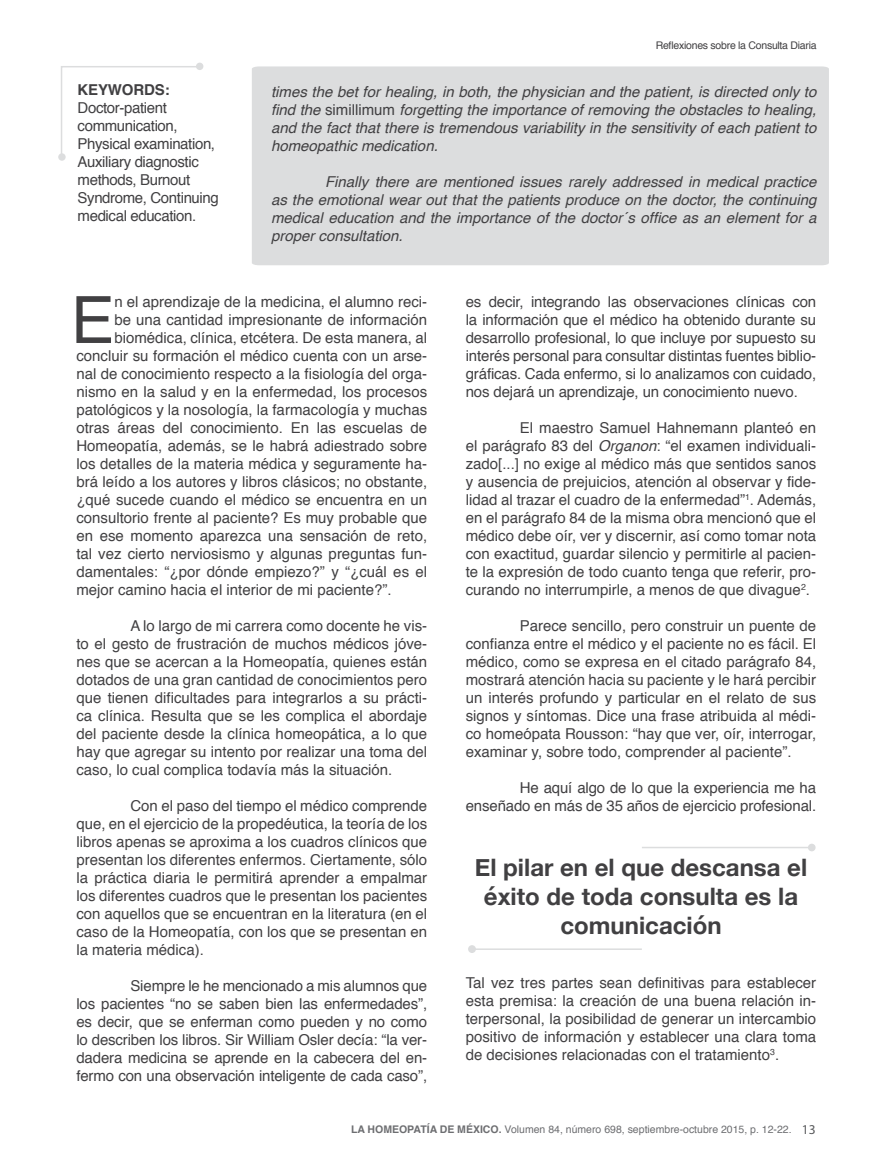
<style>
.page{position:relative;width:893px;height:1170px;background:#fff}
.page>*{position:absolute;margin:0;border:0;box-sizing:border-box;transform-origin:0 0}
.t1{font:65.25px "Helvetica";color:#414042}
.t2{font:700 24px/28.8px "Helvetica Neue";color:#414042;text-align:center}
.t3{font:15px/18px "Helvetica";color:#414042;text-align:justify}
.t4{font:italic 15px/18px "Helvetica";color:#414042;text-align:justify}
.t5{font:15px/18px "Helvetica";letter-spacing:-.025em;color:#414042}
.t6{font:700 15px "Helvetica";letter-spacing:-.01em;color:#414042}
.t7{font:10.5px "Helvetica";color:#6d6e71}
.t8{font:10.5px "Helvetica";letter-spacing:-.025em;color:#414042}
.s1{font-style:normal}
.s2{font-style:italic}
.s3{font-weight:700}
.s4{font-family:"Myriad Pro";font-size:13.5px;color:#58595b}
</style>
<div class="page">
<div style="left:252px;top:66px;width:577px;height:199px;background:#dcddde"></div>
<div style="left:468px;top:945px;width:8px;height:7px;background:#dcddde;border-radius:50%"></div>
<hr style="left:472px;top:948px;width:170px;height:1px;background:#dcddde">
<div style="left:808px;top:843px;width:8px;height:8px;background:#dcddde;border-radius:50%"></div>
<hr style="left:642px;top:846px;width:170px;height:2px;background:#dcddde">
<div style="left:196px;top:63px;width:7px;height:7px;background:#dcddde;border-radius:50%"></div>
<svg style="left:61px;top:66px;width:137px;height:87px"></svg>
<div style="left:58px;top:153px;width:8px;height:8px;background:#dcddde;border-radius:50%"></div>
<p class="t6" style="left:78px;top:78px;width:94px">KEYWORDS:</p>
<p class="t5" style="left:78px;top:99px;width:143px">Doctor-patient communication,<br>Physical examination,<br>Auxiliary diagnostic methods, Burnout<br>Syndrome, Continuing medical education.</p>
<p class="t8" style="left:656px;top:37px;width:162px">Reflexiones sobre la Consulta Diaria</p>
<p class="t4" style="left:271px;top:83px;width:547px">times the bet for healing, in both, the physician and the patient, is directed only to find the <span class="s1">simillimum</span> forgetting the importance of removing the obstacles to healing, and the fact that there is tremendous variability in the sensitivity of each patient to homeopathic medication.</p>
<p class="t4" style="left:271px;top:173px;width:547px;text-indent:54px">Finally there are mentioned issues rarely addressed in medical practice as the emotional wear out that the patients produce on the doctor, the continuing medical education and the importance of the doctor´s office as an element for a proper consultation.</p>
<h1 class="t1" style="left:71px;top:270px;width:45px">E</h1>
<p class="t3" style="left:114px;top:293px;width:314px">n el aprendizaje de la medicina, el alumno reci-</p>
<p class="t3" style="left:114px;top:311px;width:314px">be una cantidad impresionante de información</p>
<p class="t3" style="left:114px;top:329px;width:314px">biomédica, clínica, etcétera. De esta manera, al</p>
<p class="t3" style="left:76px;top:347px;width:352px">concluir su formación el médico cuenta con un arse-</p>
<p class="t3" style="left:76px;top:365px;width:352px">nal de conocimiento respecto a la fisiología del orga-</p>
<p class="t3" style="left:76px;top:383px;width:352px">nismo en la salud y en la enfermedad, los procesos</p>
<p class="t3" style="left:76px;top:401px;width:352px">patológicos y la nosología, la farmacología y muchas</p>
<p class="t3" style="left:76px;top:419px;width:352px">otras áreas del conocimiento. En las escuelas de</p>
<p class="t3" style="left:76px;top:437px;width:352px">Homeopatía, además, se le habrá adiestrado sobre</p>
<p class="t3" style="left:76px;top:455px;width:352px">los detalles de la materia médica y seguramente ha-</p>
<p class="t3" style="left:76px;top:473px;width:352px">brá leído a los autores y libros clásicos; no obstante,</p>
<p class="t3" style="left:76px;top:491px;width:352px">¿qué sucede cuando el médico se encuentra en un</p>
<p class="t3" style="left:76px;top:509px;width:352px">consultorio frente al paciente? Es muy probable que</p>
<p class="t3" style="left:76px;top:527px;width:352px">en ese momento aparezca una sensación de reto,</p>
<p class="t3" style="left:76px;top:545px;width:352px">tal vez cierto nerviosismo y algunas preguntas fun-</p>
<p class="t3" style="left:76px;top:563px;width:352px">damentales: “¿por dónde empiezo?” y “¿cuál es el</p>
<p class="t3" style="left:76px;top:581px;width:317px">mejor camino hacia el interior de mi paciente?”.</p>
<p class="t3" style="left:76px;top:617px;width:352px;text-indent:54px">A lo largo de mi carrera como docente he vis&shy;to el gesto de frustración de muchos médicos jóve&shy;nes que se acercan a la Homeopatía, quienes están dotados de una gran cantidad de conocimientos pero que tienen dificultades para integrarlos a su prácti&shy;ca clínica. Resulta que se les complica el abordaje del paciente desde la clínica homeopática, a lo que hay que agregar su intento por realizar una toma del caso, lo cual complica todavía más la situación.</p>
<p class="t3" style="left:76px;top:797px;width:352px;text-indent:54px">Con el paso del tiempo el médico comprende que, en el ejercicio de la propedéutica, la teoría de los libros apenas se aproxima a los cuadros clínicos que presentan los diferentes enfermos. Ciertamente, sólo la práctica diaria le permitirá aprender a empalmar los diferentes cuadros que le presentan los pacientes con aquellos que se encuentran en la literatura (en el caso de la Homeopatía, con los que se presentan en la materia médica).</p>
<p class="t3" style="left:76px;top:977px;width:352px;text-indent:54px">Siempre le he mencionado a mis alumnos que los pacientes “no se saben bien las enfermedades”, es decir, que se enferman como pueden y no como lo describen los libros. Sir William Osler decía: “la ver&shy;dadera medicina se aprende en la cabecera del en&shy;fermo con una observación inteligente de cada caso”,</p>
<p class="t3" style="left:466px;top:293px;width:352px">es decir, integrando las observaciones clínicas con la información que el médico ha obtenido durante su desarrollo profesional, lo que incluye por supuesto su interés personal para consultar distintas fuentes biblio&shy;gráficas. Cada enfermo, si lo analizamos con cuidado, nos dejará un aprendizaje, un conocimiento nuevo.</p>
<p class="t3" style="left:466px;top:419px;width:352px;text-indent:54px">El maestro Samuel Hahnemann planteó en el parágrafo 83 del <span class="s2">Organon</span>: “el examen individuali&shy;zado[...] no exige al médico más que sentidos sanos y ausencia de prejuicios, atención al observar y fide&shy;lidad al trazar el cuadro de la enfermedad”<sup>1</sup>. Además, en el parágrafo 84 de la misma obra mencionó que el médico debe oír, ver y discernir, así como tomar nota con exactitud, guardar silencio y permitirle al pacien&shy;te la expresión de todo cuanto tenga que referir, pro&shy;curando no interrumpirle, a menos de que divague<sup>2</sup>.</p>
<p class="t3" style="left:466px;top:617px;width:352px;text-indent:54px">Parece sencillo, pero construir un puente de confianza entre el médico y el paciente no es fácil. El médico, como se expresa en el citado parágrafo 84, mostrará atención hacia su paciente y le hará percibir un interés profundo y particular en el relato de sus signos y síntomas. Dice una frase atribuida al médi&shy;co homeópata Rousson: “hay que ver, oír, interrogar, examinar y, sobre todo, comprender al paciente”.</p>
<p class="t3" style="left:466px;top:779px;width:352px;text-align:right">He aquí algo de lo que la experiencia me ha enseñado en más de 35 años de ejercicio profesional.</p>
<h2 class="t2" style="left:475px;top:853px;width:334px">El pilar en el que descansa el éxito de toda consulta es la comunicación</h2>
<p class="t3" style="left:466px;top:973px;width:352px">Tal vez tres partes sean definitivas para establecer esta premisa: la creación de una buena relación in&shy;terpersonal, la posibilidad de generar un intercambio positivo de información y establecer una clara toma de decisiones relacionadas con el tratamiento<sup>3</sup>.</p>
<p class="t7" style="left:351px;top:1120px;width:466px"><span class="s3">LA HOMEOPATÍA DE MÉXICO.</span> Volumen 84, número 698, septiembre-octubre 2015, p. 12-22. <span class="s4">13</span></p>
</div>
